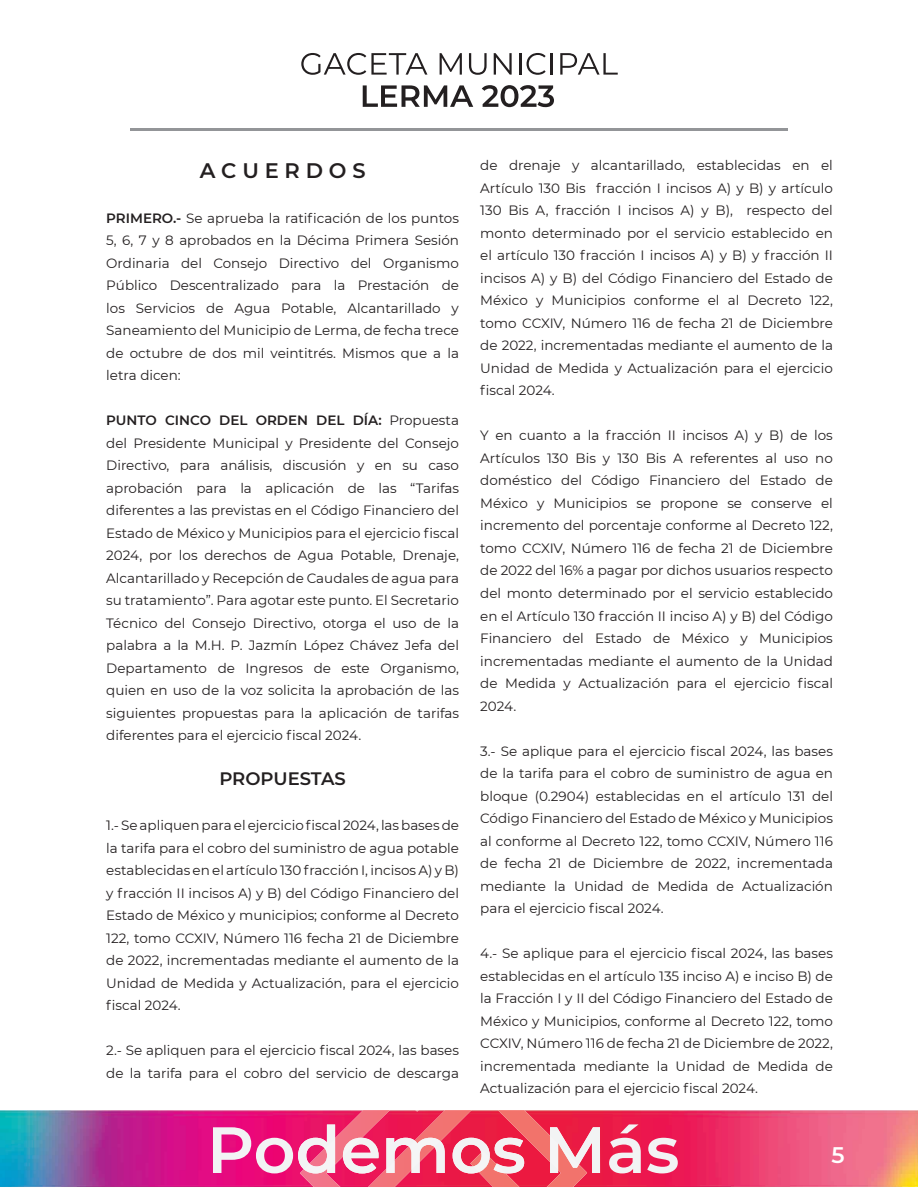
<style>
.page{position:relative;width:918px;height:1188px;background:#fff}
.page>*{position:absolute;margin:0;border:0;box-sizing:border-box;transform-origin:0 0}
.t1{font:600 22.5px "Montserrat";color:#fff}
.t2{font:600 21px "Montserrat";color:#231f20}
.t3{font:600 18px "Montserrat";color:#231f20}
.t4{font:13.5px/22.5px "Montserrat";color:#231f20;text-align:justify}
.s1{font-weight:600}
</style>
<div class="page">
<img style="left:0;top:1110px;width:918px;height:77px">
<svg style="left:609px;top:1124px;width:32px;height:49px"></svg>
<svg style="left:647px;top:1138px;width:31px;height:35px"></svg>
<img style="left:498px;top:1110px;width:52px;height:34px">
<img style="left:434px;top:1110px;width:38px;height:34px">
<img style="left:300px;top:1110px;width:134px;height:77px">
<svg style="left:213px;top:1125px;width:122px;height:48px"></svg>
<svg style="left:343px;top:1138px;width:36px;height:35px"></svg>
<svg style="left:386px;top:1138px;width:59px;height:35px"></svg>
<img style="left:470px;top:1144px;width:117px;height:43px">
<svg style="left:453px;top:1138px;width:71px;height:35px"></svg>
<svg style="left:550px;top:1127px;width:50px;height:46px"></svg>
<svg style="left:363px;top:85px;width:110px;height:22px"></svg>
<svg style="left:482px;top:85px;width:72px;height:22px"></svg>
<hr style="left:130px;top:128px;width:658px;height:3px;background:#939598">
<svg style="left:301px;top:53px;width:126px;height:22px"></svg>
<svg style="left:440px;top:53px;width:22px;height:22px"></svg>
<svg style="left:469px;top:53px;width:18px;height:22px"></svg>
<svg style="left:494px;top:53px;width:18px;height:22px"></svg>
<hr style="left:519px;top:53px;width:2px;height:22px;background:#231f20">
<svg style="left:527px;top:53px;width:19px;height:22px"></svg>
<hr style="left:551px;top:53px;width:2px;height:22px;background:#231f20">
<svg style="left:560px;top:53px;width:58px;height:22px"></svg>
<h2 class="t2" style="left:200px;top:155px;width:167px">A C U E R D O S</h2>
<p class="t4" style="left:106px;top:206px;width:354px"><span class="s1">PRIMERO.-</span> Se aprueba la ratificación de los puntos 5, 6, 7 y 8 aprobados en la Décima Primera Sesión Ordinaria del Consejo Directivo del Organismo Público Descentralizado para la Prestación de los Servicios de Agua Potable, Alcantarillado y Saneamiento del Municipio de Lerma, de fecha trece de octubre de dos mil veintitrés. Mismos que a la letra dicen:</p>
<p class="t4" style="left:106px;top:409px;width:354px"><span class="s1">PUNTO CINCO DEL ORDEN DEL DÍA:</span> Propuesta del Presidente Municipal y Presidente del Consejo Directivo, para análisis, discusión y en su caso aprobación para la aplicación de las “Tarifas diferentes a las previstas en el Código Financiero del Estado de México y Municipios para el ejercicio fiscal 2024, por los derechos de Agua Potable, Drenaje, Alcantarillado y Recepción de Caudales de agua para su tratamiento”. Para agotar este punto. El Secretario Técnico del Consejo Directivo, otorga el uso de la palabra a la M.H. P. Jazmín López Chávez Jefa del Departamento de Ingresos de este Organismo, quien en uso de la voz solicita la aprobación de las siguientes propuestas para la aplicación de tarifas diferentes para el ejercicio fiscal 2024.</p>
<h3 class="t3" style="left:219px;top:766px;width:128px">PROPUESTAS</h3>
<p class="t4" style="left:106px;top:814px;width:354px">1.- Se apliquen para el ejercicio fiscal 2024, las bases de la tarifa para el cobro del suministro de agua potable establecidas en el artículo 130 fracción I, incisos A) y B) y fracción II incisos A) y B) del Código Financiero del Estado de México y municipios; conforme al Decreto 122, tomo CCXIV, Número 116 fecha 21 de Diciembre de 2022, incrementadas mediante el aumento de la Unidad de Medida y Actualización, para el ejercicio fiscal 2024.</p>
<p class="t4" style="left:106px;top:1039px;width:354px">2.- Se apliquen para el ejercicio fiscal 2024, las bases de la tarifa para el cobro del servicio de descarga</p>
<p class="t4" style="left:480px;top:154px;width:354px">de drenaje y alcantarillado, establecidas en el Artículo 130 Bis fracción I incisos A) y B) y artículo 130 Bis A, fracción I incisos A) y B), respecto del monto determinado por el servicio establecido en el artículo 130 fracción I incisos A) y B) y fracción II incisos A) y B) del Código Financiero del Estado de México y Municipios conforme el al Decreto 122, tomo CCXIV, Número 116 de fecha 21 de Diciembre de 2022, incrementadas mediante el aumento de la Unidad de Medida y Actualización para el ejercicio fiscal 2024.</p>
<p class="t4" style="left:480px;top:424px;width:354px">Y en cuanto a la fracción II incisos A) y B) de los Artículos 130 Bis y 130 Bis A referentes al uso no doméstico del Código Financiero del Estado de México y Municipios se propone se conserve el incremento del porcentaje conforme al Decreto 122, tomo CCXIV, Número 116 de fecha 21 de Diciembre de 2022 del 16% a pagar por dichos usuarios respecto del monto determinado por el servicio establecido en el Artículo 130 fracción II inciso A) y B) del Código Financiero del Estado de México y Municipios incrementadas mediante el aumento de la Unidad de Medida y Actualización para el ejercicio fiscal 2024.</p>
<p class="t4" style="left:480px;top:739px;width:354px">3.- Se aplique para el ejercicio fiscal 2024, las bases de la tarifa para el cobro de suministro de agua en bloque (0.2904) establecidas en el artículo 131 del Código Financiero del Estado de México y Municipios al conforme al Decreto 122, tomo CCXIV, Número 116 de fecha 21 de Diciembre de 2022, incrementada mediante la Unidad de Medida de Actualización para el ejercicio fiscal 2024.</p>
<p class="t4" style="left:480px;top:942px;width:354px">4.- Se aplique para el ejercicio fiscal 2024, las bases establecidas en el artículo 135 inciso A) e inciso B) de la Fracción I y II del Código Financiero del Estado de México y Municipios, conforme al Decreto 122, tomo CCXIV, Número 116 de fecha 21 de Diciembre de 2022, incrementada mediante la Unidad de Medida de Actualización para el ejercicio fiscal 2024.</p>
<h1 class="t1" style="left:831px;top:1139px;width:15px">5</h1>
</div>
